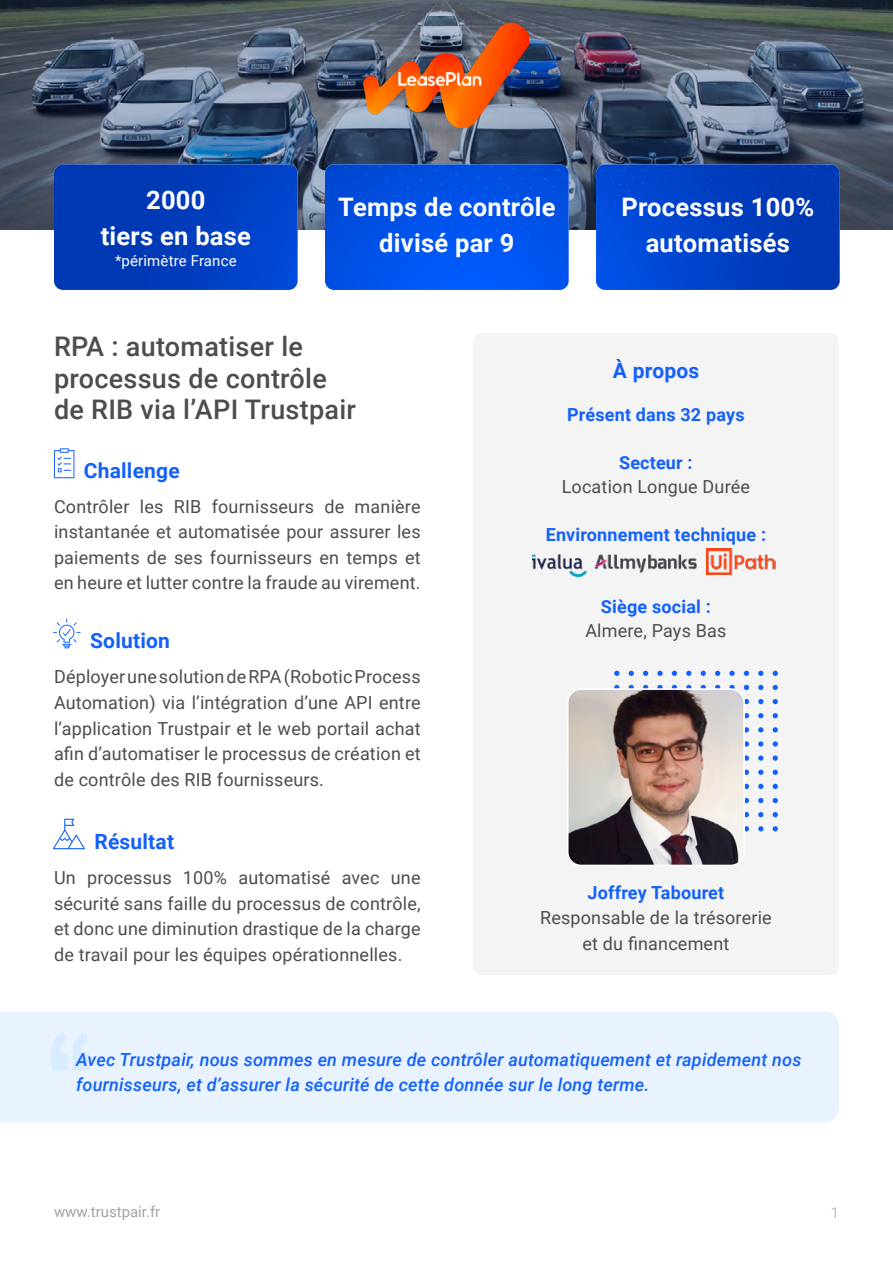
<style>
.page{position:relative;width:893px;height:1263px;background:#fff}
.page>*{position:absolute;margin:0;border:0;box-sizing:border-box;transform-origin:0 0}
.t1{font:500 27px/31.5px "Roboto";letter-spacing:.01em;color:#4d4d4d}
.t2{font:700 25.5px/36px "Roboto";letter-spacing:.01em;color:#fff;text-align:center}
.t3{font:700 21px "Roboto";letter-spacing:.01em;color:#1461fa}
.t4{font:18px/25.5px "Roboto";letter-spacing:.01em;color:#4d4d4d;text-align:justify}
.t5{font:italic 500 18px/25.5px "Roboto";letter-spacing:.01em;color:#1461fa}
.t6{font:700 18px "Roboto";letter-spacing:.01em;color:#1461fa}
.t7{font:15px "Roboto";color:#a3a3a3}
.t8{font:15px "Roboto";letter-spacing:.01em;color:#fff}
</style>
<div class="page">
<div style="left:473px;top:333px;width:366px;height:642px;background:#f4f4f4;border-radius:9px"></div>
<img style="left:0;top:0;width:893px;height:229px">
<img style="left:54px;top:164px;width:244px;height:126px">
<img style="left:325px;top:164px;width:244px;height:126px">
<img style="left:596px;top:164px;width:244px;height:126px">
<div style="left:0;top:1011px;width:839px;height:111px;background:#e8f3ff"></div>
<svg style="left:51px;top:1034px;width:38px;height:36px"></svg>
<svg style="left:614px;top:671px;width:5px;height:5px"></svg>
<svg style="left:629px;top:671px;width:5px;height:5px"></svg>
<svg style="left:643px;top:671px;width:5px;height:5px"></svg>
<svg style="left:657px;top:671px;width:6px;height:5px"></svg>
<svg style="left:672px;top:671px;width:5px;height:5px"></svg>
<svg style="left:686px;top:671px;width:5px;height:5px"></svg>
<svg style="left:701px;top:671px;width:5px;height:5px"></svg>
<svg style="left:715px;top:671px;width:5px;height:5px"></svg>
<svg style="left:729px;top:671px;width:6px;height:5px"></svg>
<svg style="left:744px;top:671px;width:5px;height:5px"></svg>
<svg style="left:758px;top:671px;width:5px;height:5px"></svg>
<svg style="left:773px;top:671px;width:5px;height:5px"></svg>
<svg style="left:614px;top:685px;width:5px;height:3px"></svg>
<svg style="left:629px;top:685px;width:5px;height:3px"></svg>
<svg style="left:643px;top:685px;width:5px;height:3px"></svg>
<svg style="left:657px;top:685px;width:6px;height:3px"></svg>
<svg style="left:672px;top:685px;width:5px;height:3px"></svg>
<svg style="left:686px;top:685px;width:5px;height:3px"></svg>
<svg style="left:701px;top:685px;width:5px;height:3px"></svg>
<svg style="left:715px;top:685px;width:5px;height:3px"></svg>
<svg style="left:729px;top:685px;width:6px;height:3px"></svg>
<svg style="left:744px;top:685px;width:5px;height:5px"></svg>
<svg style="left:758px;top:685px;width:5px;height:5px"></svg>
<svg style="left:773px;top:685px;width:5px;height:5px"></svg>
<svg style="left:745px;top:699px;width:4px;height:5px"></svg>
<svg style="left:758px;top:699px;width:5px;height:5px"></svg>
<svg style="left:773px;top:699px;width:5px;height:5px"></svg>
<svg style="left:745px;top:713px;width:4px;height:5px"></svg>
<svg style="left:758px;top:713px;width:5px;height:5px"></svg>
<svg style="left:773px;top:713px;width:5px;height:5px"></svg>
<svg style="left:745px;top:727px;width:4px;height:5px"></svg>
<svg style="left:758px;top:727px;width:5px;height:5px"></svg>
<svg style="left:773px;top:727px;width:5px;height:5px"></svg>
<svg style="left:745px;top:741px;width:4px;height:6px"></svg>
<svg style="left:758px;top:741px;width:5px;height:6px"></svg>
<svg style="left:773px;top:741px;width:5px;height:6px"></svg>
<svg style="left:745px;top:755px;width:4px;height:6px"></svg>
<svg style="left:758px;top:755px;width:5px;height:6px"></svg>
<svg style="left:773px;top:755px;width:5px;height:6px"></svg>
<svg style="left:745px;top:770px;width:4px;height:5px"></svg>
<svg style="left:758px;top:770px;width:5px;height:5px"></svg>
<svg style="left:773px;top:770px;width:5px;height:5px"></svg>
<svg style="left:745px;top:784px;width:4px;height:5px"></svg>
<svg style="left:758px;top:784px;width:5px;height:5px"></svg>
<svg style="left:773px;top:784px;width:5px;height:5px"></svg>
<svg style="left:745px;top:798px;width:4px;height:5px"></svg>
<svg style="left:758px;top:798px;width:5px;height:5px"></svg>
<svg style="left:773px;top:798px;width:5px;height:5px"></svg>
<svg style="left:745px;top:812px;width:4px;height:5px"></svg>
<svg style="left:758px;top:812px;width:5px;height:5px"></svg>
<svg style="left:773px;top:812px;width:5px;height:5px"></svg>
<svg style="left:745px;top:826px;width:4px;height:5px"></svg>
<svg style="left:758px;top:826px;width:5px;height:5px"></svg>
<svg style="left:773px;top:826px;width:5px;height:5px"></svg>
<img style="left:570px;top:691px;width:172px;height:172px">
<div style="left:567px;top:688px;width:178px;height:178px;border:2px solid #fff;border-radius:13px"></div>
<svg style="left:54px;top:448px;width:20px;height:30px"></svg>
<svg style="left:53px;top:618px;width:28px;height:30px"></svg>
<svg style="left:53px;top:819px;width:32px;height:30px"></svg>
<img style="left:364px;top:23px;width:165px;height:104px">
<img style="left:595px;top:554px;width:101px;height:18px">
<img style="left:706px;top:549px;width:70px;height:25px">
<img style="left:532px;top:554px;width:54px;height:22px">
<h2 class="t2" style="left:101px;top:180px;width:152px">2000<br>tiers en base</h2>
<p class="t8" style="left:115px;top:250px;width:123px">*périmètre France</p>
<h2 class="t2" style="left:338px;top:188px;width:219px">Temps de contrôle divisé par 9</h2>
<h2 class="t2" style="left:621px;top:188px;width:194px">Processus 100% automatisés</h2>
<h1 class="t1" style="left:54px;top:330px;width:304px">RPA : automatiser le processus de contrôle de RIB via l’API Trustpair</h1>
<p class="t3" style="left:84px;top:455px;width:98px">Challenge</p>
<p class="t4" style="left:54px;top:493px;width:368px">Contrôler les RIB fournisseurs de manière instantanée et automatisée pour assurer les paiements de ses fournisseurs en temps et en heure et lutter contre la fraude au virement.</p>
<p class="t3" style="left:90px;top:626px;width:81px">Solution</p>
<p class="t4" style="left:54px;top:664px;width:368px">Déployer une solution de RPA (Robotic Process Automation) via l’intégration d’une API entre l’application Trustpair et le web portail achat afin d’automatiser le processus de création et de contrôle des RIB fournisseurs.</p>
<p class="t3" style="left:94px;top:826px;width:81px">Résultat</p>
<p class="t4" style="left:54px;top:864px;width:368px">Un processus 100% automatisé avec une sécurité sans faille du processus de contrôle, et donc une diminution drastique de la charge de travail pour les équipes opérationnelles.</p>
<p class="t3" style="left:613px;top:356px;width:88px">À propos</p>
<p class="t6" style="left:567px;top:402px;width:179px">Présent dans 32 pays</p>
<p class="t6" style="left:619px;top:450px;width:75px">Secteur :</p>
<p class="t4" style="left:562px;top:473px;width:190px">Location Longue Durée</p>
<p class="t6" style="left:546px;top:522px;width:222px">Environnement technique :</p>
<p class="t6" style="left:601px;top:594px;width:111px">Siège social :</p>
<p class="t4" style="left:585px;top:617px;width:143px">Almere, Pays Bas</p>
<p class="t6" style="left:587px;top:880px;width:138px">Joffrey Tabouret</p>
<p class="t4" style="left:540px;top:904px;width:233px;text-align:center">Responsable de la trésorerie et du financement</p>
<p class="t5" style="left:76px;top:1046px;width:727px">Avec Trustpair, nous sommes en mesure de contrôler automatiquement et rapidement nos fournisseurs, et d’assurer la sécurité de cette donnée sur le long terme.</p>
<p class="t7" style="left:54px;top:1201px;width:108px">www.trustpair.fr</p>
<p class="t7" style="left:830px;top:1202px;width:10px">1</p>
</div>
